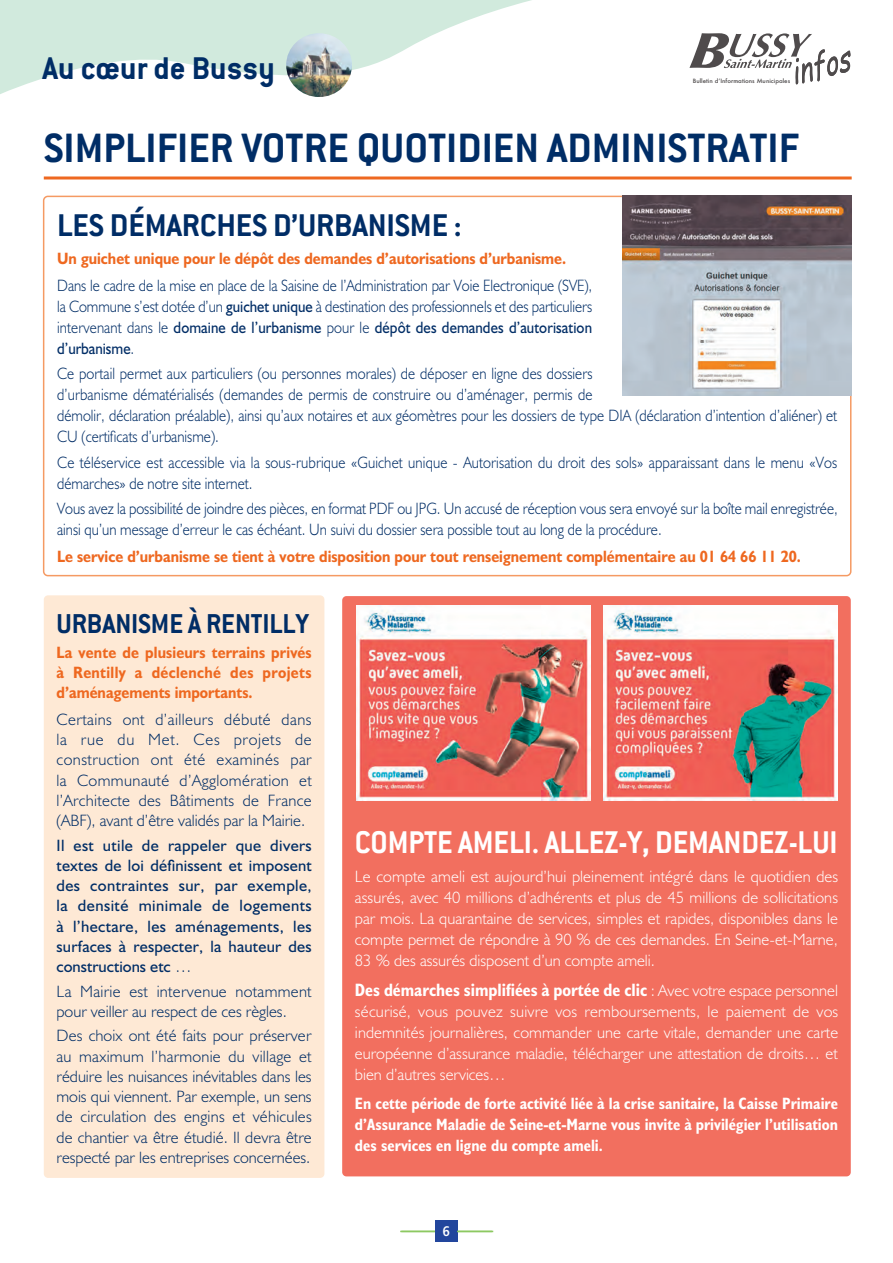
<style>
.page{position:relative;width:893px;height:1263px;background:#fff}
.page>*{position:absolute;margin:0;border:0;box-sizing:border-box;transform-origin:0 0}
.t1{font:700 45px "Conduit ITC";color:#002d66}
.t2{font:700 34.5px "Conduit ITC";letter-spacing:-.005em;color:#002d66}
.t3{font:700 34.5px "Conduit ITC";letter-spacing:-.005em;color:#fff;scale:.95 1}
.t4{font:700 30px "Conduit ITC";letter-spacing:-.005em;color:#002d66}
.t5{font:700 condensed 18px "Humanist 521 BT";color:#fff}
.t6{font:300 16.5px/21px "Humanist 521 BT";color:#002d66;scale:.9 1}
.t7{font:300 16.5px/21px "Humanist 521 BT";color:#fff;text-align:justify}
.t8{font:300 16.5px/20.2px "Humanist 521 BT";color:#002d66;text-align:justify}
.t9{font:700 16.5px/19.8px "Humanist 521 BT";color:#ee6820;text-align:justify;scale:.9 1}
.t10{font:16.5px/20.2px "Humanist 521 BT";letter-spacing:.015em;color:#002d66;text-align:justify}
.t11{font:700 condensed 16.5px/21px "Humanist 521 BT";color:#fff;text-align:justify}
.t12{font:300 16.5px/20.2px "Humanist 521 BT";letter-spacing:.02em;color:#002d66}
.t13{font:13.95px "Humanist 777 BT Bold B";color:#fff;scale:.9 1}
.t14{font:500 5.7px "Futura";color:#231f20;scale:1.08 1}
.s1{font-weight:400}
.s2{font-weight:300}
.s3{font-weight:300;font-stretch:normal;font-size:16.5px}
</style>
<div class="page">
<hr style="left:401px;top:1231px;width:92px;height:1px;background:#8dc962">
<div style="left:437px;top:1220px;width:21px;height:22px;background:#22469d"></div>
<hr style="left:400px;top:1231px;width:92px;height:1px;background:#8dc962">
<div style="left:436px;top:1220px;width:21px;height:22px;background:#22469d"></div>
<hr style="left:44px;top:176px;width:808px;height:3px;background:#ee6820">
<div style="left:44px;top:595px;width:280px;height:583px;background:#fee9d5;border-radius:4px"></div>
<div style="left:342px;top:596px;width:509px;height:580px;background:#f26f5f;border-radius:4px"></div>
<img style="left:622px;top:196px;width:230px;height:199px">
<img style="left:356px;top:605px;width:234px;height:195px">
<img style="left:603px;top:605px;width:234px;height:195px">
<svg style="left:0;top:0;width:851px;height:94px"></svg>
<svg style="left:690px;top:33px;width:160px;height:51px"></svg>
<img style="left:286px;top:33px;width:66px;height:64px">
<h2 class="t2" style="left:43px;top:48px;width:234px">Au cœur de Bussy</h2>
<p class="t14" style="left:693px;top:77px;width:92px">Bulletin dʼInformations Municipales</p>
<h1 class="t1" style="left:44px;top:122px;width:757px">SIMPLIFIER VOTRE QUOTIDIEN ADMINISTRATIF</h1>
<h2 class="t2" style="left:57px;top:205px;width:406px">LES DÉMARCHES D’URBANISME :</h2>
<p class="t9" style="left:57px;top:248px;width:567px">Un guichet unique pour le dépôt des demandes d’autorisations d’urbanisme.</p>
<p class="t6" style="left:57px;top:275px;width:596px;text-align:justify">Dans le cadre de la mise en place de la Saisine de l’Administration par Voie Electronique (SVE), la Commune s’est dotée d’un <span class="s1">guichet unique</span> à destination des professionnels et des particuliers intervenant dans le <span class="s1">domaine de l’urbanisme</span> pour le <span class="s1">dépôt des demandes d’autorisation d’urbanisme</span>.</p>
<p class="t6" style="left:57px;top:363px;width:868px">Ce portail permet aux particuliers (ou personnes morales) de déposer en ligne des dossiers<br>d’urbanisme dématérialisés (demandes de permis de construire ou d’aménager, permis de<br>démolir, déclaration préalable), ainsi qu’aux notaires et aux géomètres pour les dossiers de type DIA (déclaration d’intention d’aliéner) et CU (certificats d’urbanisme).</p>
<p class="t6" style="left:57px;top:451px;width:868px">Ce téléservice est accessible via la sous-rubrique «Guichet unique - Autorisation du droit des sols» apparaissant dans le menu «Vos démarches» de notre site internet.</p>
<p class="t6" style="left:57px;top:497px;width:869px">Vous avez la possibilité de joindre des pièces, en format PDF ou JPG. Un accusé de réception vous sera envoyé sur la boîte mail enregistrée, ainsi qu’un message d’erreur le cas échéant. Un suivi du dossier sera possible tout au long de la procédure.</p>
<p class="t9" style="left:57px;top:546px;width:828px">Le service d’urbanisme se tient à votre disposition pour tout renseignement complémentaire au 01 64 66 11 20.</p>
<h3 class="t4" style="left:57px;top:606px;width:254px">URBANISME À RENTILLY</h3>
<p class="t9" style="left:57px;top:642px;width:285px">La vente de plusieurs terrains privés à Rentilly a déclenché des projets d’aménagements importants.</p>
<p class="t8" style="left:57px;top:709px;width:257px">Certains ont d’ailleurs débuté dans la rue du Met. Ces projets de construction ont été examinés par la Communauté d’Agglomération et l’Architecte des Bâtiments de France (ABF), avant d’être validés par la Mairie.</p>
<p class="t10" style="left:57px;top:834px;width:257px">Il est utile de rappeler que divers textes de loi définissent et imposent des contraintes sur, par exemple, la densité minimale de logements à l’hectare, les aménagements, les surfaces à respecter, la hauteur des constructions etc <span class="s2">…</span></p>
<p class="t12" style="left:57px;top:980px;width:257px">La Mairie est intervenue notamment pour veiller au respect de ces règles.</p>
<p class="t8" style="left:57px;top:1025px;width:257px">Des choix ont été faits pour préserver au maximum l’harmonie du village et réduire les nuisances inévitables dans les mois qui viennent. Par exemple, un sens de circulation des engins et véhicules de chantier va être étudié. Il devra être respecté par les entreprises concernées.</p>
<h2 class="t3" style="left:355px;top:822px;width:510px">COMPTE AMELI. ALLEZ-Y, DEMANDEZ-LUI</h2>
<p class="t7" style="left:355px;top:866px;width:485px">Le compte ameli est aujourd’hui pleinement intégré dans le quotidien des assurés, avec 40 millions d’adhérents et plus de 45 millions de sollicitations par mois. La quarantaine de services, simples et rapides, disponibles dans le compte permet de répondre à 90 % de ces demandes. En Seine-et-Marne, 83 % des assurés disposent d’un compte ameli.</p>
<p class="t5" style="left:355px;top:978px;width:485px">Des démarches simplifiées à portée de clic <span class="s3">: Avec votre espace personnel</span></p>
<p class="t7" style="left:355px;top:1000px;width:485px">sécurisé, vous pouvez suivre vos remboursements, le paiement de vos indemnités journalières, commander une carte vitale, demander une carte européenne d’assurance maladie, télécharger une attestation de droits… et bien d’autres services…</p>
<p class="t11" style="left:355px;top:1093px;width:485px">En cette période de forte activité liée à la crise sanitaire, la Caisse Primaire d’Assurance Maladie de Seine-et-Marne vous invite à privilégier l’utilisation des services en ligne du compte ameli.</p>
<p class="t13" style="left:444px;top:1222px;width:10px">6</p>
</div>
